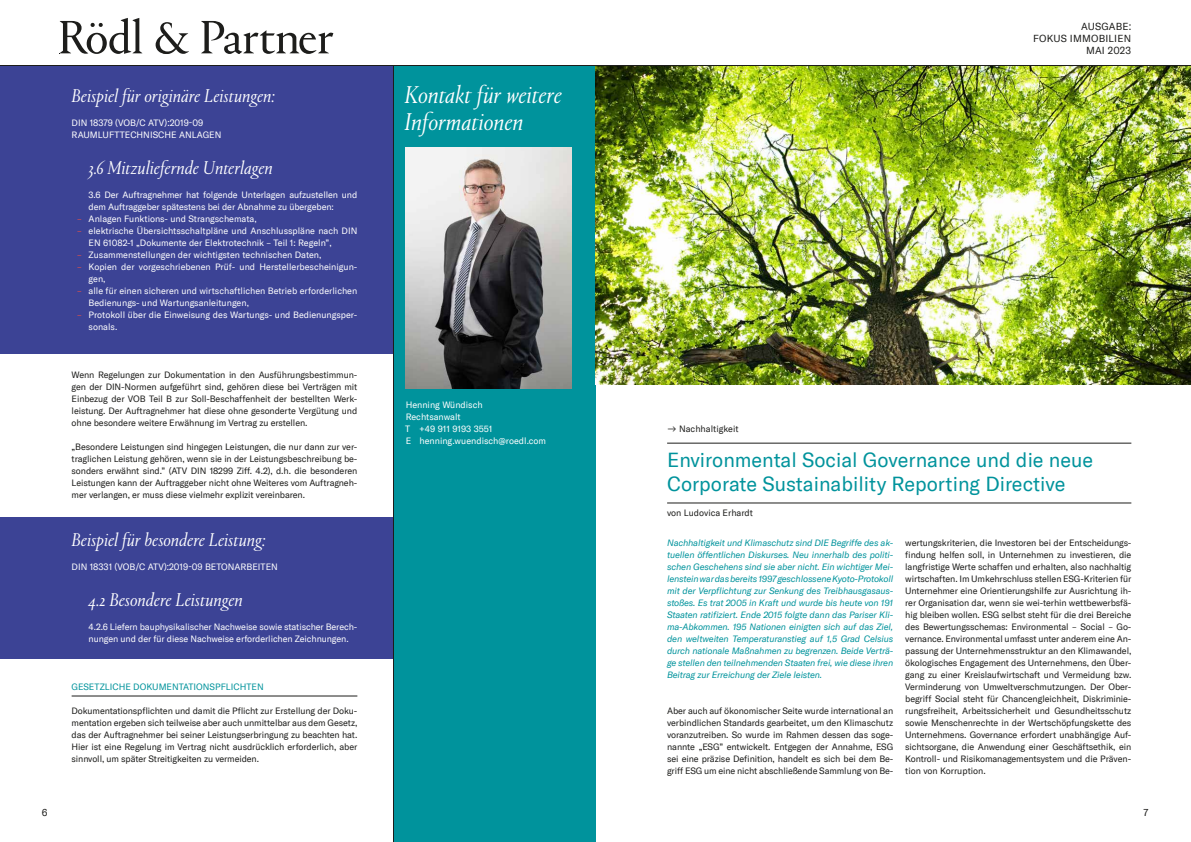
<style>
.page{position:relative;width:1191px;height:842px;background:#fff}
.page>*{position:absolute;margin:0;border:0;box-sizing:border-box;transform-origin:0 0}
.t1{font:italic 300 25px/27px "Portrait TT";color:#fff}
.t2{font:20px/24px "GT America";color:#00939c}
.t3{font:italic 300 19px "Portrait TT";color:#fff}
.t4{font:10px/12px "GT America";letter-spacing:.02em;color:#1d1d1b;text-align:right}
.t5{font:9px/12px "GT America";letter-spacing:-.01em;color:#1d1d1b;text-align:justify}
.t6{font:9px/12px "GT America";color:#fff}
.t7{font:italic 9px/12px "GT America";letter-spacing:-.015em;color:#00939c;text-align:justify}
.t8{font:9px "GT America";color:#00939c}
.s1{color:#ea5045}
</style>
<div class="page">
<hr style="left:0;top:65px;width:1191px;height:1px;background:#1d1d1b">
<svg style="left:60px;top:18px;width:273px;height:36px"></svg>
<div style="left:0;top:66px;width:393px;height:288px;background:#3c4395"></div>
<div style="left:0;top:517px;width:393px;height:141px;background:#3c4395"></div>
<hr style="left:72px;top:696px;width:285px;height:1px;background:#1d1d1b">
<div style="left:393px;top:66px;width:202px;height:776px;background:#00939c"></div>
<hr style="left:393px;top:66px;width:1px;height:776px;background:#1d1d1b">
<img style="left:405px;top:147px;width:166px;height:241px">
<hr style="left:667px;top:443px;width:464px;height:1px;background:#1d1d1b">
<hr style="left:667px;top:503px;width:464px;height:1px;background:#1d1d1b">
<img style="left:595px;top:66px;width:596px;height:318px">
<h3 class="t3" style="left:72px;top:83px;width:205px">Beispiel für originäre Leistungen:</h3>
<p class="t6" style="left:72px;top:117px;width:151px">DIN 18379 (VOB/C ATV):2019-09<br>RAUMLUFTTECHNISCHE ANLAGEN</p>
<h3 class="t3" style="left:89px;top:155px;width:186px">3.6 Mitzuliefernde Unterlagen</h3>
<p class="t6" style="left:89px;top:189px;width:270px">3.6 Der Auftragnehmer hat folgende Unterlagen aufzustellen und dem Auftraggeber spätestens bei der Abnahme zu übergeben:</p>
<p class="t6" style="left:77px;top:213px;width:181px"><span class="s1">–</span> Anlagen Funktions- und Strangschemata,</p>
<p class="t6" style="left:89px;top:225px;width:270px;text-indent:-11px"><span class="s1">–</span> elektrische Übersichtsschaltpläne und Anschlusspläne nach DIN<br>EN 61082-1 „Dokumente der Elektrotechnik – Teil 1: Regeln”,</p>
<p class="t6" style="left:77px;top:249px;width:246px"><span class="s1">–</span> Zusammenstellungen der wichtigsten technischen Daten,</p>
<p class="t6" style="left:89px;top:261px;width:270px;text-indent:-11px"><span class="s1">–</span> Kopien der vorgeschriebenen Prüf- und Herstellerbescheinigun&shy;gen,</p>
<p class="t6" style="left:89px;top:285px;width:270px;text-indent:-11px"><span class="s1">–</span> alle für einen sicheren und wirtschaftlichen Betrieb erforderlichen<br>Bedienungs- und Wartungsanleitungen,</p>
<p class="t6" style="left:89px;top:309px;width:270px;text-indent:-11px"><span class="s1">–</span> Protokoll über die Einweisung des Wartungs- und Bedienungsper&shy;sonals.</p>
<p class="t5" style="left:72px;top:369px;width:287px">Wenn Regelungen zur Dokumentation in den Ausführungsbestimmun&shy;gen der DIN-Normen aufgeführt sind, gehören diese bei Verträgen mit Einbezug der VOB Teil B zur Soll-Beschaffenheit der bestellten Werk&shy;leistung. Der Auftragnehmer hat diese ohne gesonderte Vergütung und ohne besondere weitere Erwähnung im Vertrag zu erstellen.</p>
<p class="t5" style="left:72px;top:441px;width:287px">„Besondere Leistungen sind hingegen Leistungen, die nur dann zur ver&shy;traglichen Leistung gehören, wenn sie in der Leistungsbeschreibung be&shy;sonders erwähnt sind.” (ATV DIN 18299 Ziff. 4.2), d.h. die besonderen Leistungen kann der Auftraggeber nicht ohne Weiteres vom Auftragneh&shy;mer verlangen, er muss diese vielmehr explizit vereinbaren.</p>
<h3 class="t3" style="left:72px;top:527px;width:196px">Beispiel für besondere Leistung:</h3>
<p class="t6" style="left:72px;top:561px;width:208px">DIN 18331 (VOB/C ATV):2019-09 BETONARBEITEN</p>
<h3 class="t3" style="left:89px;top:587px;width:156px">4.2 Besondere Leistungen</h3>
<p class="t6" style="left:89px;top:621px;width:270px">4.2.6 Liefern bauphysikalischer Nachweise sowie statischer Berech&shy;nungen und der für diese Nachweise erforderlichen Zeichnungen.</p>
<p class="t8" style="left:72px;top:682px;width:194px">GESETZLICHE DOKUMENTATIONSPFLICHTEN</p>
<p class="t5" style="left:72px;top:705px;width:287px">Dokumentationspflichten und damit die Pflicht zur Erstellung der Doku&shy;mentation ergeben sich teilweise aber auch unmittelbar aus dem Gesetz, das der Auftragnehmer bei seiner Leistungserbringung zu beachten hat.<br>Hier ist eine Regelung im Vertrag nicht ausdrücklich erforderlich, aber sinnvoll, um später Streitigkeiten zu vermeiden.</p>
<h1 class="t1" style="left:404px;top:81px;width:159px">Kontakt für weitere<br>Informationen</h1>
<p class="t6" style="left:405px;top:399px;width:143px">Henning Wündisch<br>Rechtsanwalt<br>T +49 911 9193 3551<br>E henning.wuendisch@roedl.com</p>
<p class="t4" style="left:1033px;top:20px;width:100px">AUSGABE:<br>FOKUS IMMOBILIEN<br>MAI 2023</p>
<p class="t5" style="left:667px;top:423px;width:73px">ʸ Nachhaltigkeit</p>
<h2 class="t2" style="left:667px;top:448px;width:427px">Environmental Social Governance und die neue<br>Corporate Sustainability Reporting Directive</h2>
<p class="t5" style="left:667px;top:507px;width:87px">von Ludovica Erhardt</p>
<p class="t7" style="left:667px;top:537px;width:228px">Nachhaltigkeit und Klimaschutz sind DIE Begriffe des ak&shy;tuellen öffentlichen Diskurses. Neu innerhalb des politi&shy;schen Geschehens sind sie aber nicht. Ein wichtiger Mei&shy;lenstein war das bereits 1997 geschlossene Kyoto-Protokoll mit der Verpflichtung zur Senkung des Treibhausgasaus&shy;stoßes. Es trat 2005 in Kraft und wurde bis heute von 191<br>Staaten ratifiziert. Ende 2015 folgte dann das Pariser Kli&shy;ma-Abkommen. 195 Nationen einigten sich auf das Ziel, den weltweiten Temperaturanstieg auf 1,5 Grad Celsius durch nationale Maßnahmen zu begrenzen. Beide Verträ&shy;ge stellen den teilnehmenden Staaten frei, wie diese ihren Beitrag zur Erreichung der Ziele leisten.</p>
<p class="t5" style="left:667px;top:705px;width:228px">Aber auch auf ökonomischer Seite wurde international an verbindlichen Standards gearbeitet, um den Klimaschutz voranzutreiben. So wurde im Rahmen dessen das soge&shy;nannte „ESG” entwickelt. Entgegen der Annahme, ESG sei eine präzise Definition, handelt es sich bei dem Be&shy;griff ESG um eine nicht abschließende Sammlung von Be-</p>
<p class="t5" style="left:905px;top:537px;width:228px">wertungskriterien, die Investoren bei der Entscheidungs&shy;findung helfen soll, in Unternehmen zu investieren, die langfristige Werte schaffen und erhalten, also nachhaltig wirtschaften. Im Umkehrschluss stellen ESG-Kriterien für Unternehmer eine Orientierungshilfe zur Ausrichtung ih&shy;rer Organisation dar, wenn sie wei-terhin wettbewerbsfä&shy;hig bleiben wollen. ESG selbst steht für die drei Bereiche des Bewertungsschemas: Environmental – Social – Go&shy;vernance. Environmental umfasst unter anderem eine An&shy;passung der Unternehmensstruktur an den Klimawandel, ökologisches Engagement des Unternehmens, den Über&shy;gang zu einer Kreislaufwirtschaft und Vermeidung bzw.<br>Verminderung von Umweltverschmutzungen. Der Ober&shy;begriff Social steht für Chancengleichheit, Diskriminie&shy;rungsfreiheit, Arbeitssicherheit und Gesundheitsschutz sowie Menschenrechte in der Wertschöpfungskette des Unternehmens. Governance erfordert unabhängige Auf&shy;sichtsorgane, die Anwendung einer Geschäftsethik, ein Kontroll- und Risikomanagementsystem und die Präven&shy;tion von Korruption.</p>
<p class="t4" style="left:42px;top:806px;width:7px">6</p>
<p class="t4" style="left:1143px;top:806px;width:6px">7</p>
</div>
